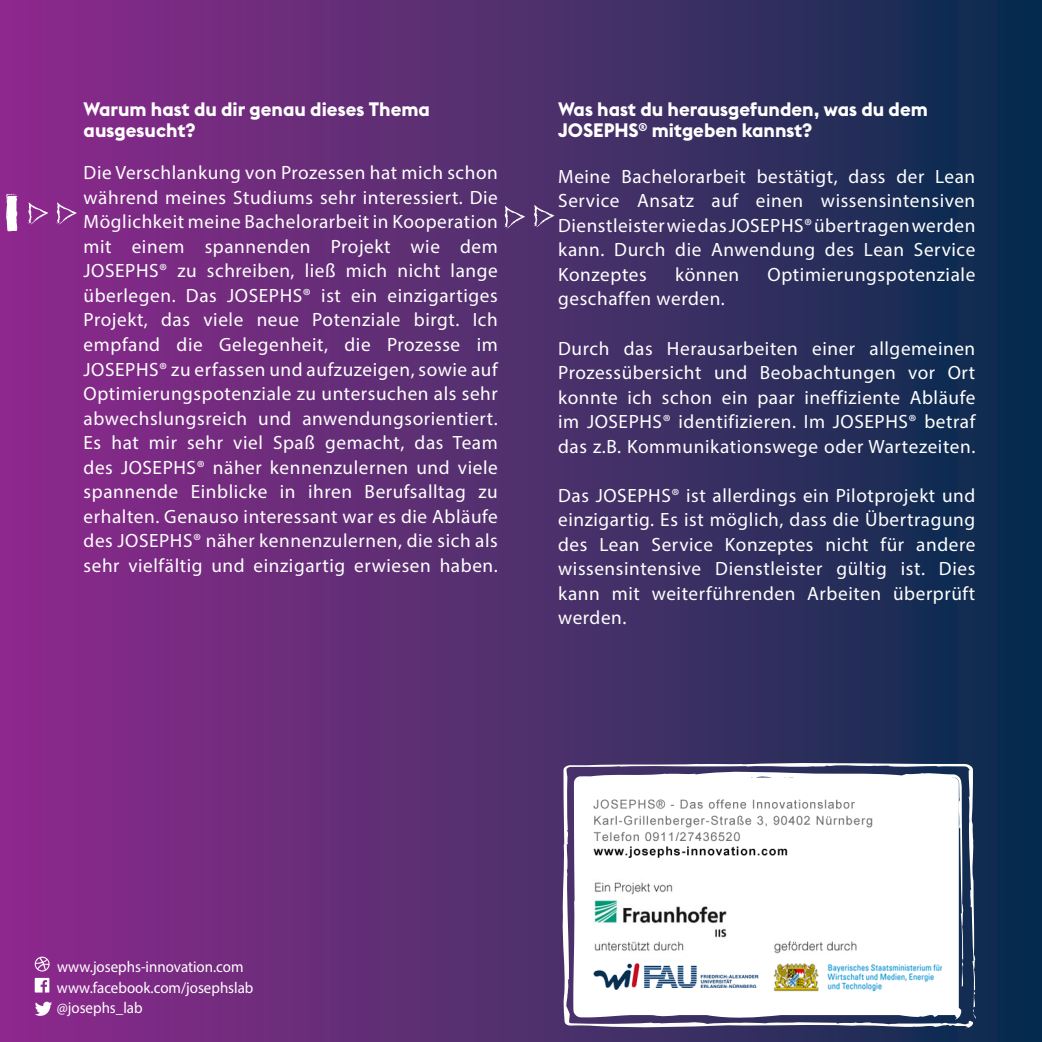
<style>
.page{position:relative;width:1042px;height:1042px;background:#fff}
.page>*{position:absolute;margin:0;border:0;box-sizing:border-box;transform-origin:0 0}
.Euclid_Bold{font:19.25px/24.5px "Myriad Pro";letter-spacing:.03em;color:#fff;text-align:justify}
.Euclid_light{font:19.25px/24.5px "Myriad Pro";letter-spacing:.03em;color:#fff;text-align:justify}
.Euclid_Bold-2{font:700 19.25px/21px "Euclid Flex";color:#fff}
.Frutiger_LT_Com_Ligh{font:15.75px/21px "Myriad Pro";color:#fff;scale:.95 1}
</style>
<div class="page">
<div style="left:0;top:0;width:1042px;height:1042px;background:linear-gradient(to right,#912b8d,#0a2f4d)"></div>
<svg style="left:975px;top:1008px;width:2px;height:10px"></svg>
<svg style="left:562px;top:762px;width:413px;height:266px"></svg>
<svg style="left:573px;top:770px;width:390px;height:249px"></svg>
<img style="left:581px;top:789px;width:377px;height:220px">
<svg style="left:6px;top:193px;width:12px;height:39px"></svg>
<svg style="left:28px;top:202px;width:20px;height:24px"></svg>
<svg style="left:56px;top:202px;width:21px;height:24px"></svg>
<svg style="left:504px;top:205px;width:50px;height:24px"></svg>
<svg style="left:35px;top:956px;width:15px;height:15px"></svg>
<svg style="left:35px;top:978px;width:14px;height:14px"></svg>
<svg style="left:35px;top:1001px;width:17px;height:15px"></svg>
<p class="Euclid_Bold-2" style="left:84px;top:99px;width:348px">Warum hast du dir genau dieses Thema ausgesucht?</p>
<p class="Euclid_Bold" style="left:84px;top:160px;width:416px">Die Verschlankung von Prozessen hat mich schon während meines Studiums sehr interessiert. Die Möglichkeit meine Bachelorarbeit in Kooperation mit einem spannenden Projekt wie dem JOSEPHS® zu schreiben, ließ mich nicht lange überlegen. Das JOSEPHS® ist ein einzigartiges Projekt, das viele neue Potenziale birgt. Ich empfand die Gelegenheit, die Prozesse im JOSEPHS® zu erfassen und aufzuzeigen, sowie auf Optimierungspotenziale zu untersuchen als sehr abwechslungsreich und anwendungsorientiert.<br>Es hat mir sehr viel Spaß gemacht, das Team des JOSEPHS® näher kennenzulernen und viele spannende Einblicke in ihren Berufsalltag zu erhalten. Genauso interessant war es die Abläufe des JOSEPHS® näher kennenzulernen, die sich als sehr vielfältig und einzigartig erwiesen haben.</p>
<p class="Euclid_Bold-2" style="left:558px;top:99px;width:371px">Was hast du herausgefunden, was du dem</p>
<p class="Euclid_Bold-2" style="left:558px;top:120px;width:255px">JOSEPHS<sup>®</sup> mitgeben kannst?</p>
<p class="Euclid_light" style="left:558px;top:164px;width:419px">Meine Bachelorarbeit bestätigt, dass der Lean Service Ansatz auf einen wissensintensiven Dienstleister wie das JOSEPHS® übertragen werden kann. Durch die Anwendung des Lean Service</p>
<p class="Euclid_light" style="left:558px;top:262px;width:90px">Konzeptes</p>
<p class="Euclid_light" style="left:675px;top:262px;width:66px">können</p>
<p class="Euclid_light" style="left:767px;top:262px;width:209px">Optimierungspotenziale</p>
<p class="Euclid_light" style="left:558px;top:286px;width:168px">geschaffen werden.</p>
<p class="Euclid_light" style="left:558px;top:335px;width:419px">Durch das Herausarbeiten einer allgemeinen Prozessübersicht und Beobachtungen vor Ort konnte ich schon ein paar ineffiziente Abläufe im JOSEPHS® identifizieren. Im JOSEPHS® betraf</p>
<p class="Euclid_light" style="left:558px;top:433px;width:419px">das z.B. Kommunikationswege oder Wartezeiten.</p>
<p class="Euclid_light" style="left:558px;top:482px;width:419px">Das JOSEPHS® ist allerdings ein Pilotprojekt und einzigartig. Es ist möglich, dass die Übertragung des Lean Service Konzeptes nicht für andere wissensintensive Dienstleister gültig ist. Dies</p>
<p class="Euclid_light" style="left:558px;top:580px;width:419px">kann mit weiterführenden Arbeiten überprüft</p>
<p class="Euclid_light" style="left:558px;top:605px;width:70px">werden.</p>
<p class="Frutiger_LT_Com_Ligh" style="left:57px;top:955px;width:208px">www.josephs-innovation.com www.facebook.com/josephslab</p>
<p class="Frutiger_LT_Com_Ligh" style="left:57px;top:997px;width:92px">@josephs_lab</p>
</div>
